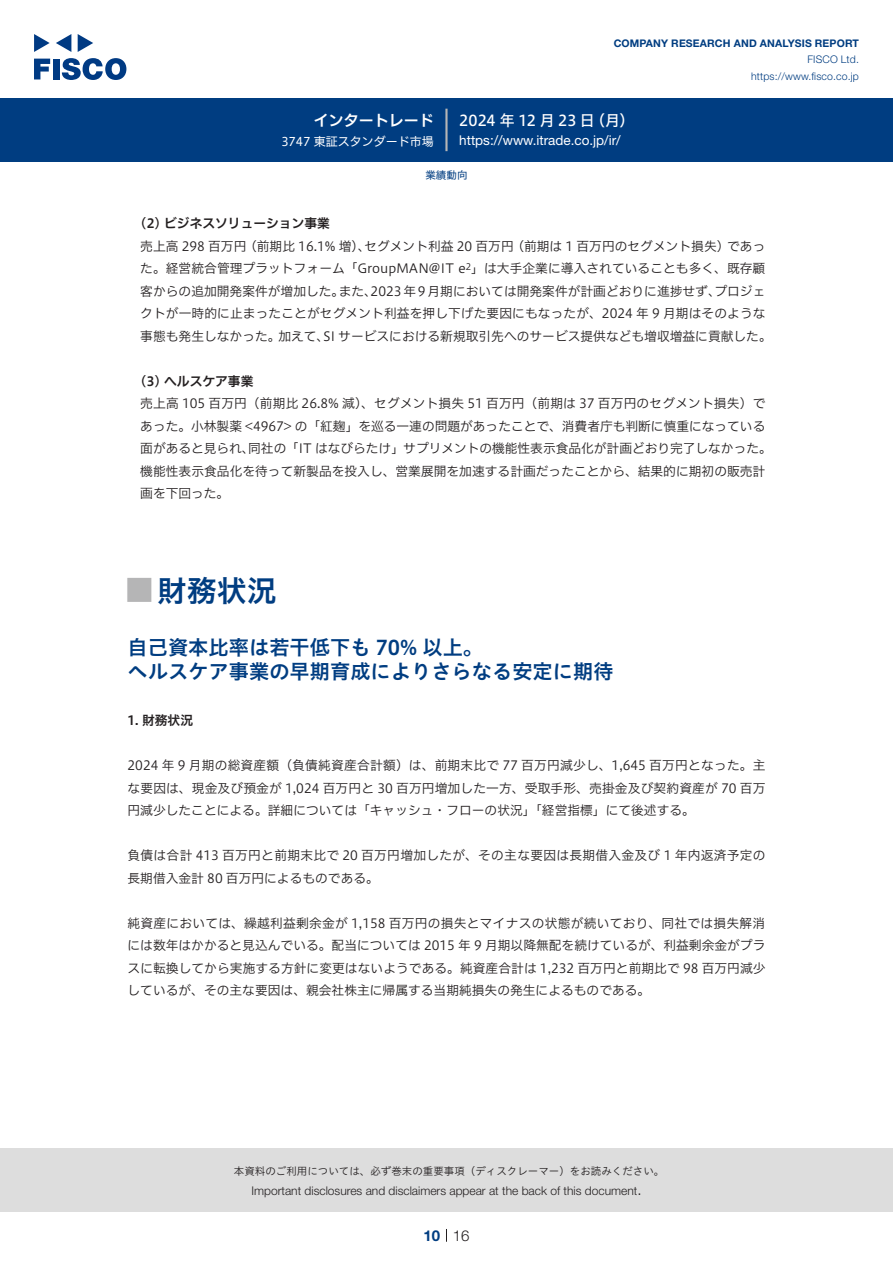
<style>
.page{position:relative;width:893px;height:1263px;background:#fff}
.page>*{position:absolute;margin:0;border:0;box-sizing:border-box;transform-origin:0 0}
.t1{font:30px "Hiragino UD Sans Std N W6";color:#003d81}
.t2{font:24px "Hiragino UD Sans Std N W6";color:#b5b5b6}
.中タイトル{font:20.25px/24px "Hiragino UD Sans Std W6";color:#003d81}
.t3{font:15px "Hiragino UD Sans F Std N W5";letter-spacing:.005em;color:#fff}
.t4{font:15px "Hiragino UD Sans F Std N W6";color:#fff}
.t5{font:300 15px "Helvetica Neue LT Std";color:#231f20}
.t6{font:700 15px "Helvetica Neue LT Std";color:#003d81}
.t7{font:13.5px "Helvetica Neue LT Std";color:#fff}
.本文3mm{font:12.75px/22.5px "Hiragino UD Sans F Std N W3";color:#231f20}
.本文{font:12.75px/22.5px "Hiragino UD Sans F Std N W3";color:#231f20;text-align:justify}
.本文-2{font:12.75px/22.5px "Hiragino UD Sans F Std N W3";letter-spacing:.02em;color:#231f20}
.小タイトル3mm{font:12.75px "Hiragino UD Sans F Std N W6";color:#231f20}
.小タイトル{font:12.75px "Hiragino UD Sans F Std N W6";color:#231f20}
.t8{font:300 12px "Helvetica Neue LT Std";color:#231f20}
.t9{font:12px "Hiragino UD Sans F Std N W4";color:#fff}
.t10{font:10.5px "Hiragino UD Sans Std W3";color:#231f20}
.t11{font:700 10.5px "Helvetica Neue LT Std";letter-spacing:.015em;color:#003d81}
.t12{font:300 10.5px/16.5px "Helvetica Neue LT Std";letter-spacing:.015em;color:#003d81;text-align:right}
.ヘッダー{font:10.5px "Hiragino UD Sans F Std N W4";color:#003d81}
</style>
<div class="page">
<div style="left:0;top:1148px;width:893px;height:64px;background:#ddd"></div>
<svg style="left:34px;top:59px;width:16px;height:20px"></svg>
<div style="left:53px;top:59px;width:6px;height:20px;background:#003a83"></div>
<svg style="left:62px;top:58px;width:64px;height:22px"></svg>
<svg style="left:34px;top:34px;width:16px;height:18px"></svg>
<svg style="left:78px;top:34px;width:15px;height:18px"></svg>
<svg style="left:56px;top:34px;width:15px;height:18px"></svg>
<div style="left:0;top:98px;width:893px;height:64px;background:#003d81"></div>
<hr style="left:445px;top:109px;width:3px;height:42px;background:#b5b5b6">
<svg style="left:446px;top:1229px;width:1px;height:13px"></svg>
<p class="t4" style="left:314px;top:109px;width:122px">インタートレード</p>
<p class="t9" style="left:281px;top:132px;width:154px">3747 東証スタンダード市場</p>
<p class="t11" style="left:614px;top:37px;width:247px">COMPANY RESEARCH AND ANALYSIS REPORT</p>
<p class="t12" style="left:751px;top:51px;width:109px">FISCO Ltd. https://www.fisco.co j p.</p>
<p class="t3" style="left:590px;top:109px;width:46px">（月(</p>
<p class="t3" style="left:459px;top:109px;width:137px">2024 年 12 月23 日</p>
<p class="t7" style="left:459px;top:132px;width:163px">https://www.itrade. c o j p. /i r/</p>
<p class="小タイトル3mm" style="left:140px;top:214px;width:191px">2( ) ビジネスソリューション事業</p>
<p class="ヘッダー" style="left:425px;top:167px;width:43px">業績動向</p>
<p class="本文3mm" style="left:364px;top:234px;width:151px">セグメント利益 20 百万円</p>
<p class="本文3mm" style="left:511px;top:234px;width:220px">（前期は 1 百万円のセグメント損失）</p>
<p class="本文3mm" style="left:244px;top:234px;width:128px">（前期比 16.1% 増）、</p>
<p class="本文3mm" style="left:140px;top:234px;width:108px">売上高 298 百万円</p>
<p class="本文3mm" style="left:140px;top:256px;width:627px">た。経営統合管理プラットフォーム「GroupMAN@IT 」<sup>2</sup>e は大手企業に導入されていることも多く、既存顧</p>
<p class="本文3mm" style="left:714px;top:279px;width:52px">プロジェ</p>
<p class="本文3mm" style="left:727px;top:234px;width:40px">であっ</p>
<p class="本文3mm" style="left:140px;top:279px;width:206px">客からの追加開発案件が増加した。</p>
<p class="本文3mm" style="left:140px;top:301px;width:627px">クトが一時的に止まったことがセグメント利益を押し下げた要因にもなったが、2024 年 9 月期はそのような</p>
<p class="本文3mm" style="left:323px;top:324px;width:450px">SI サービスにおける新規取引先へのサービス提供なども増収増益に貢献した。</p>
<p class="本文3mm" style="left:371px;top:279px;width:352px">2023年 9 月期においては開発案件が計画どおりに進捗せず、</p>
<p class="本文3mm" style="left:339px;top:279px;width:40px">また、</p>
<p class="本文3mm" style="left:140px;top:324px;width:142px">事態も発生しなかった。</p>
<p class="小タイトル3mm" style="left:140px;top:371px;width:115px">3( ) ヘルスケア事業</p>
<p class="本文3mm" style="left:140px;top:391px;width:627px">売上高 105 百万円（前期比 26.8% 減）、セグメント損失 51 百万円（前期は 37 百万円のセグメント損失）で</p>
<p class="本文3mm" style="left:140px;top:414px;width:627px">あった。小林製薬 &lt;4967&gt; の「紅麹」を巡る一連の問題があったことで、消費者庁も判断に慎重になっている</p>
<p class="本文3mm" style="left:248px;top:436px;width:525px">同社の「IT はなびらたけ」サプリメントの機能性表示食品化が計画どおり完了しなかった。</p>
<p class="本文3mm" style="left:278px;top:324px;width:52px">加えて、</p>
<p class="本文3mm" style="left:140px;top:436px;width:627px">面があると見られ、<br>機能性表示食品化を待って新製品を投入し、営業展開を加速する計画だったことから、結果的に期初の販売計画を下回った。</p>
<p class="t1" style="left:157px;top:567px;width:121px">財務状況</p>
<p class="t2" style="left:128px;top:572px;width:25px">█</p>
<p class="中タイトル" style="left:128px;top:635px;width:487px">自己資本比率は若干低下も 70% 以上。<br>ヘルスケア事業の早期育成によりさらなる安定に期待</p>
<p class="小タイトル" style="left:128px;top:711px;width:67px">1. 財務状況</p>
<p class="本文" style="left:128px;top:753px;width:639px">2024 年 9 月期の総資産額（負債純資産合計額）は、前期末比で 77 百万円減少し、1,645 百万円となった。主な要因は、現金及び預金が 1,024 百万円と 30 百万円増加した一方、受取手形、売掛金及び契約資産が 70 百万円減少したことによる。詳細については「キャッシュ・フローの状況」「経営指標」にて後述する。</p>
<p class="本文-2" style="left:128px;top:843px;width:639px">負債は合計 413 百万円と前期末比で 20 百万円増加したが、その主な要因は長期借入金及び 1 年内返済予定の長期借入金計 80 百万円によるものである。</p>
<p class="本文" style="left:128px;top:911px;width:639px">純資産においては、繰越利益剰余金が 1,158 百万円の損失とマイナスの状態が続いており、同社では損失解消には数年はかかると見込んでいる。配当については 2015 年 9 月期以降無配を続けているが、利益剰余金がプラスに転換してから実施する方針に変更はないようである。純資産合計は 1,232 百万円と前期比で 98 百万円減少しているが、その主な要因は、親会社株主に帰属する当期純損失の発生によるものである。</p>
<p class="t10" style="left:234px;top:1163px;width:432px">本資料のご利用については、必ず巻末の重要事項（ディスクレーマー）をお読みください。</p>
<p class="t5" style="left:637px;top:1180px;width:6px">.</p>
<p class="t8" style="left:251px;top:1183px;width:387px">Important disclosures and disclaimers appear at the back of this document</p>
<p class="t6" style="left:423px;top:1226px;width:18px">10</p>
<p class="t5" style="left:453px;top:1226px;width:18px">16</p>
</div>
